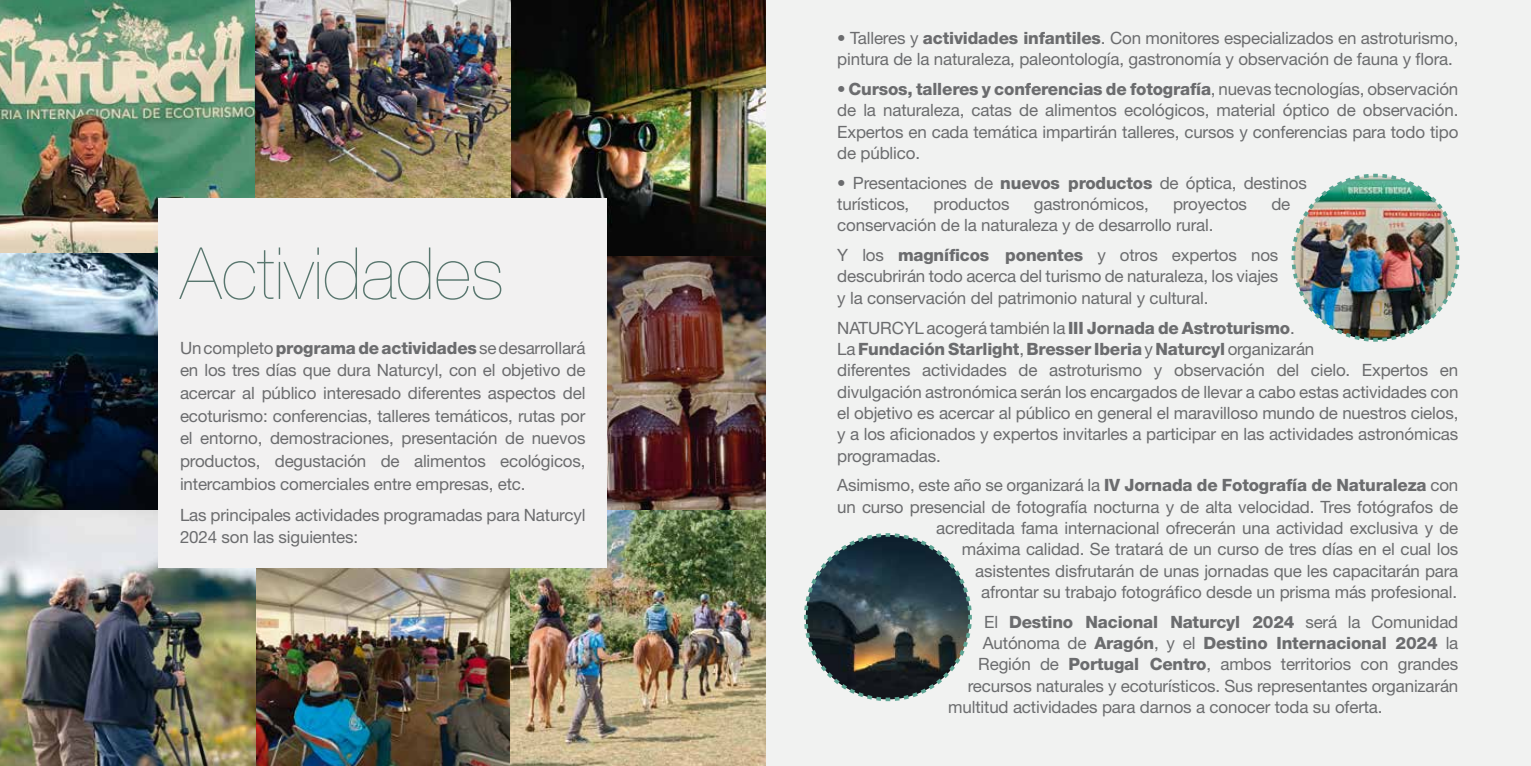
<style>
.page{position:relative;width:1531px;height:766px;background:#fff}
.page>*{position:absolute;margin:0;border:0;box-sizing:border-box;transform-origin:0 0}
.t1{font:200 72px "Helvetica Neue";color:#58766e}
.t2{font:16.95px/21.3px "Helvetica Neue LT Std";letter-spacing:-.01em;color:#6b6c6e}
.t3{font:800 16.95px "Helvetica Neue LT Std";letter-spacing:-.01em;color:#6b6c6e}
.s1{font-weight:800}
.s2{font-weight:400}
</style>
<div class="page">
<div style="left:0;top:0;width:1531px;height:765px;background:#f1f2f1"></div>
<img style="left:607px;top:255px;width:158px;height:255px">
<img style="left:0;top:253px;width:158px;height:257px">
<img style="left:510px;top:0;width:255px;height:255px">
<img style="left:255px;top:568px;width:255px;height:197px">
<img style="left:510px;top:510px;width:255px;height:255px">
<img style="left:0;top:0;width:255px;height:253px">
<img style="left:0;top:510px;width:255px;height:255px">
<img style="left:255px;top:0;width:255px;height:198px">
<div style="left:158px;top:198px;width:449px;height:369px;background:#f2f1f1"></div>
<svg style="left:804px;top:533px;width:168px;height:169px"></svg>
<img style="left:1291px;top:173px;width:169px;height:169px">
<h1 class="t1" style="left:180px;top:217px;width:326px">Actividades</h1>
<p class="t2" style="left:180px;top:336px;width:407px;line-height:22.6px;text-align:justify">Un completo <span class="s1">programa de actividades</span> se desarrollará en los tres días que dura Naturcyl, con el objetivo de acercar al público interesado diferentes aspectos del ecoturismo: conferencias, talleres temáticos, rutas por el entorno, demostraciones, presentación de nuevos productos, degustación de alimentos ecológicos, intercambios comerciales entre empresas, etc.</p>
<p class="t2" style="left:180px;top:503px;width:407px;line-height:22.6px">Las principales actividades programadas para Naturcyl<br>2024 son las siguientes:</p>
<p class="t2" style="left:837px;top:27px;width:623px">• Talleres y <span class="s1">actividades infantiles</span>. Con monitores especializados en astroturismo, pintura de la naturaleza, paleontología, gastronomía y observación de fauna y flora.</p>
<p class="t2" style="left:837px;top:78px;width:623px;text-align:justify">• <span class="s1">Cursos, talleres y conferencias de fotografía</span>, nuevas tecnologías, observación de la naturaleza, catas de alimentos ecológicos, material óptico de observación.<br>Expertos en cada temática impartirán talleres, cursos y conferencias para todo tipo de público.</p>
<p class="t2" style="left:837px;top:172px;width:471px">• Presentaciones de <span class="s1">nuevos productos</span> de óptica, destinos turísticos,</p>
<p class="t2" style="left:933px;top:193px;width:77px">productos</p>
<p class="t2" style="left:1034px;top:193px;width:116px">gastronómicos,</p>
<p class="t2" style="left:1173px;top:193px;width:75px">proyectos</p>
<p class="t2" style="left:1271px;top:193px;width:20px">de</p>
<p class="t2" style="left:837px;top:210px;width:443px;line-height:29.8px">conservación de la naturaleza y de desarrollo rural.<br>Y los <span class="s1">magníficos ponentes</span> y otros expertos nos</p>
<p class="t2" style="left:837px;top:265px;width:443px">descubrirán todo acerca del turismo de naturaleza, los viajes y la conservación del patrimonio natural y cultural.</p>
<p class="t2" style="left:837px;top:316px;width:623px">NATURCYL acogerá también la <span class="s1">III Jornada de Astroturismo</span>.<br>La <span class="s1">Fundación Starlight</span>, <span class="s1">Bresser Iberia</span> y <span class="s1">Naturcyl</span> organizarán<br>diferentes actividades de astroturismo y observación del cielo. Expertos en divulgación astronómica serán los encargados de llevar a cabo estas actividades con el objetivo es acercar al público en general el maravilloso mundo de nuestros cielos, y a los aficionados y expertos invitarles a participar en las actividades astronómicas programadas.</p>
<p class="t2" style="left:837px;top:474px;width:623px;text-align:right">Asimismo, este año se organizará la <span class="s1">IV Jornada de Fotografía de Naturaleza</span> con un curso presencial de fotografía nocturna y de alta velocidad. Tres fotógrafos de acreditada fama internacional ofrecerán una actividad exclusiva y de<br>máxima calidad. Se tratará de un curso de tres días en el cual los<br>asistentes disfrutarán de unas jornadas que les capacitarán para<br>afrontar su trabajo fotográfico desde un prisma más profesional.</p>
<p class="t3" style="left:984px;top:611px;width:475px"><span class="s2">El</span> Destino Nacional Naturcyl 2024 <span class="s2">será la Comunidad</span></p>
<p class="t3" style="left:983px;top:632px;width:477px"><span class="s2">Autónoma de</span> Aragón<span class="s2">, y el</span> Destino Internacional 2024 <span class="s2">la</span></p>
<p class="t2" style="left:978px;top:653px;width:482px">Región de <span class="s1">Portugal Centro</span>, ambos territorios con grandes</p>
<p class="t2" style="left:968px;top:674px;width:492px">recursos naturales y ecoturísticos. Sus representantes organizarán</p>
<p class="t2" style="left:948px;top:696px;width:436px">multitud actividades para darnos a conocer toda su oferta.</p>
</div>
